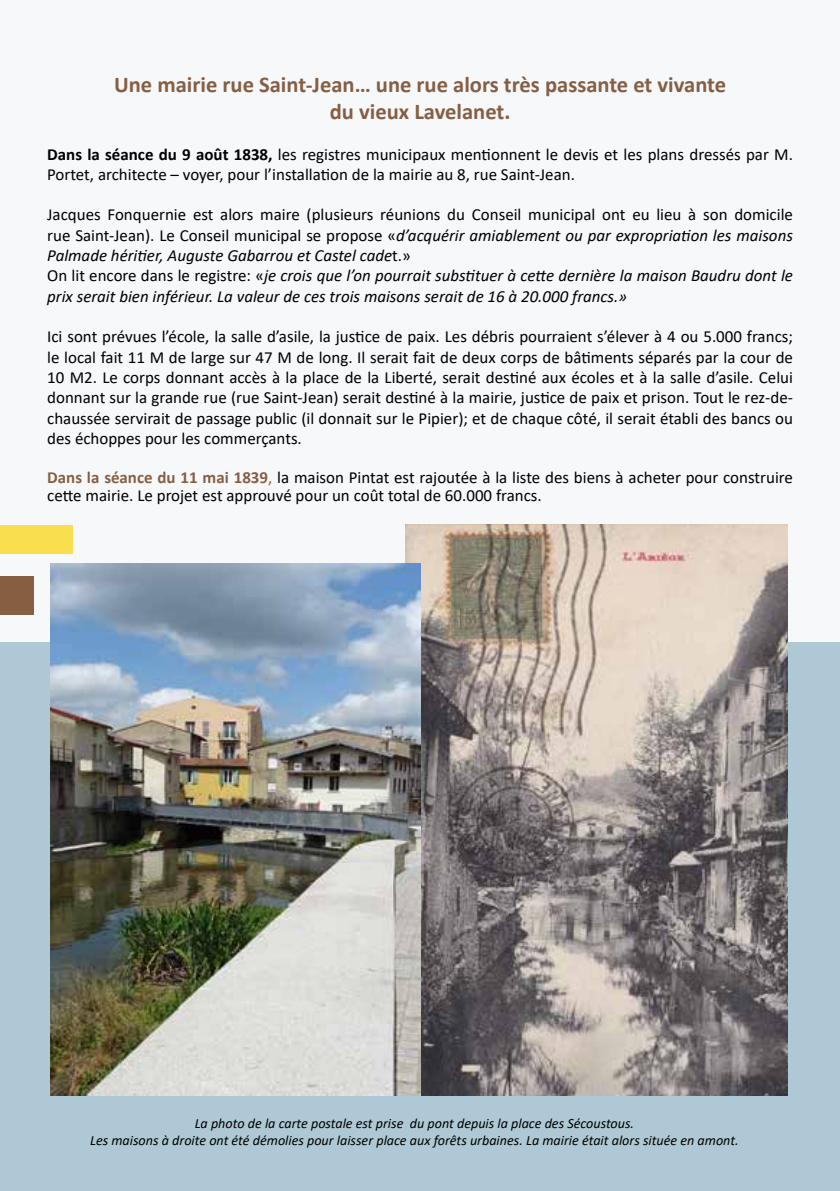
<style>
.page{position:relative;width:840px;height:1191px;background:#fff}
.page>*{position:absolute;margin:0;border:0;box-sizing:border-box;transform-origin:0 0}
.t1{font:700 22.6px/27px "Calibri";color:#865f43;text-align:center}
.t2{font:17px/20.4px "Calibri";color:#000}
.t3{font:italic 17px/20.4px "Calibri";color:#000}
.t4{font:italic 14.2px/17px "Calibri";color:#000;text-align:center}
.s1{font-weight:700}
.s2{font-style:normal}
.s3{font-weight:700;color:#865f43}
.s4{color:#865f43}
</style>
<div class="page">
<div style="left:0;top:0;width:839px;height:1191px;background:#f7f8fa"></div>
<div style="left:0;top:642px;width:839px;height:549px;background:#aec9d5"></div>
<div style="left:0;top:576px;width:34px;height:39px;background:#865f43"></div>
<div style="left:0;top:525px;width:72px;height:28px;background:#f9de4f"></div>
<img style="left:405px;top:525px;width:381px;height:570px">
<img style="left:51px;top:563px;width:369px;height:532px">
<h1 class="t1" style="left:114px;top:71px;width:613px">Une mairie rue Saint-Jean… une rue alors très passante et vivante du vieux Lavelanet.</h1>
<p class="t2" style="left:47px;top:143px;width:746px"><span class="s1">Dans la séance du 9 août 1838,</span> les registres municipaux mentionnent le devis et les plans dressés par M.<br>Portet, architecte – voyer, pour l’installation de la mairie au 8, rue Saint-Jean.</p>
<p class="t3" style="left:47px;top:204px;width:746px"><span class="s2">Jacques Fonquernie est alors maire (plusieurs réunions du Conseil municipal ont eu lieu à son domicile rue Saint-Jean). Le Conseil municipal se propose «</span>d’acquérir amiablement ou par expropriation les maisons Palmade héritier, Auguste Gabarrou et Castel cade<span class="s2">t.»<br>On lit encore dans le registre: «</span>je crois que l’on pourrait substituer à cette dernière la maison Baudru dont le prix serait bien inférieur. La valeur de ces trois maisons serait de 16 à 20.000 francs.»</p>
<p class="t2" style="left:47px;top:326px;width:746px;text-align:justify">Ici sont prévues l’école, la salle d’asile, la justice de paix. Les débris pourraient s’élever à 4 ou 5.000 francs; le local fait 11 M de large sur 47 M de long. Il serait fait de deux corps de bâtiments séparés par la cour de 10 M2. Le corps donnant accès à la place de la Liberté, serait destiné aux écoles et à la salle d’asile. Celui donnant sur la grande rue (rue Saint-Jean) serait destiné à la mairie, justice de paix et prison. Tout le rez-de&shy;chaussée servirait de passage public (il donnait sur le Pipier); et de chaque côté, il serait établi des bancs ou des échoppes pour les commerçants.</p>
<p class="t2" style="left:47px;top:467px;width:746px;line-height:18.6px"><span class="s3">Dans la séance du 11 mai 1839</span><span class="s4">,</span> la maison Pintat est rajoutée à la liste des biens à acheter pour construire cette mairie. Le projet est approuvé pour un coût total de 60.000 francs.</p>
<p class="t4" style="left:90px;top:1114px;width:649px">La photo de la carte postale est prise du pont depuis la place des Sécoustous.<br>Les maisons à droite ont été démolies pour laisser place aux forêts urbaines. La mairie était alors située en amont.</p>
</div>
